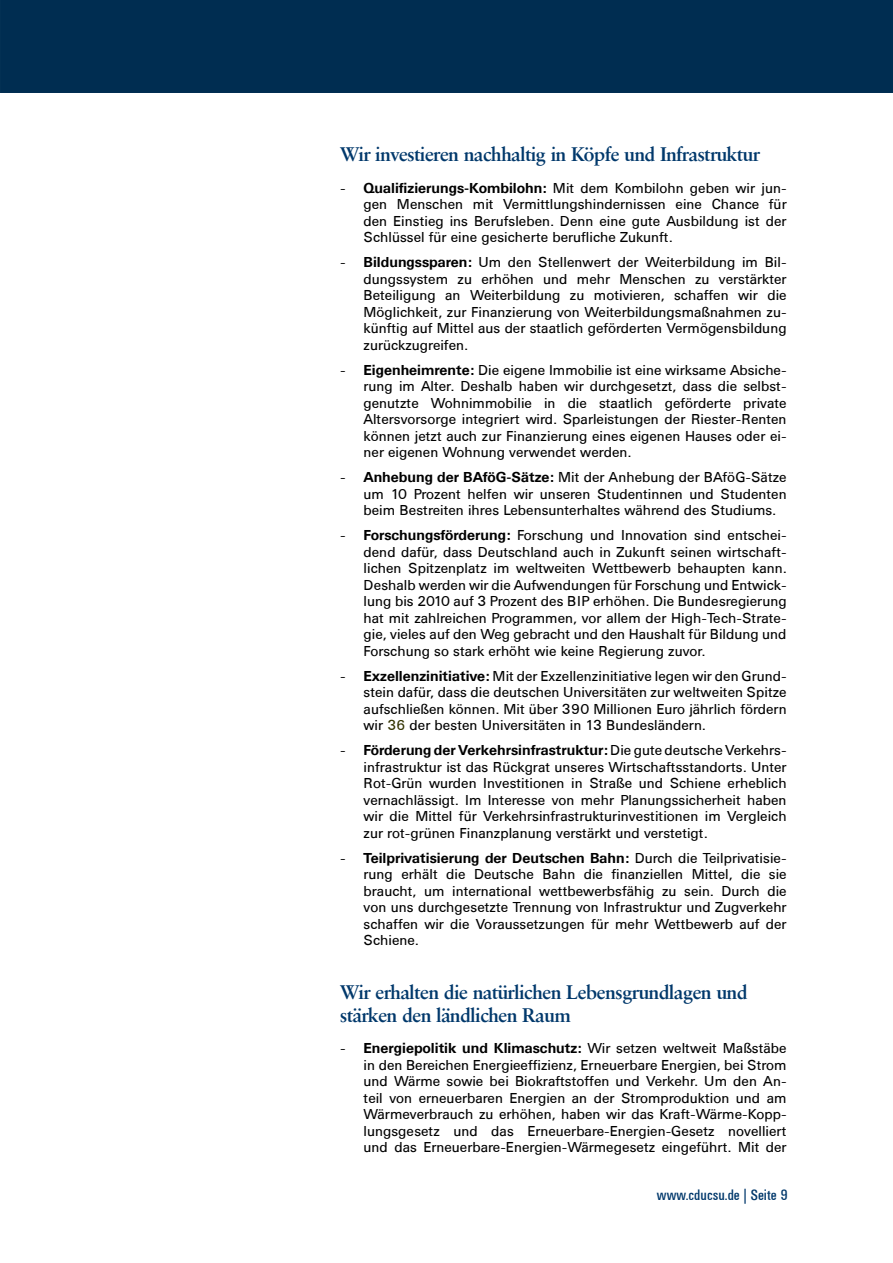
<style>
.page{position:relative;width:893px;height:1263px;background:#fff}
.page>*{position:absolute;margin:0;border:0;box-sizing:border-box;transform-origin:0 0}
.t1{font:700 19.5px/23.4px "Sabon BSK";color:#00386b}
.t2{font:15px "Univers Condensed BSK";color:#00386b}
.t3{font:14.25px/16.5px "Univers BSK";color:#000;text-align:justify}
.s1{font-weight:700}
.s2{color:#330}
</style>
<div class="page">
<div style="left:0;top:0;width:892px;height:93px;background:#002d51"></div>
<h1 class="t1" style="left:340px;top:143px;width:421px">Wir investieren nachhaltig in Köpfe und Infrastruktur</h1>
<p class="t3" style="left:364px;top:180px;width:425px"><span class="s1">Qualifizierungs-Kombilohn:</span> Mit dem Kombilohn geben wir jun&shy;gen Menschen mit Vermittlungshindernissen eine Chance für den Einstieg ins Berufsleben. Denn eine gute Ausbildung ist der Schlüssel für eine gesicherte berufliche Zukunft.</p>
<p class="t3" style="left:364px;top:254px;width:425px"><span class="s1">Bildungssparen:</span> Um den Stellenwert der Weiterbildung im Bil&shy;dungs-system zu erhöhen und mehr Menschen zu verstärkter Beteiligung an Weiterbildung zu motivieren, schaffen wir die Möglichkeit, zur Finanzierung von Weiterbildungsmaßnahmen zu&shy;künftig auf Mittel aus der staatlich geförderten Vermögensbildung zurückzugreifen.</p>
<p class="t3" style="left:364px;top:362px;width:425px"><span class="s1">Eigenheimrente:</span> Die eigene Immobilie ist eine wirksame Absiche&shy;rung im Alter. Deshalb haben wir durchgesetzt, dass die selbst&shy;genutzte Wohnimmobilie in die staatlich geförderte private Altersvorsorge integriert wird. Sparleistungen der Riester-Renten können jetzt auch zur Finanzierung eines eigenen Hauses oder ei&shy;ner eigenen Wohnung verwendet werden.</p>
<p class="t3" style="left:364px;top:469px;width:425px"><span class="s1">Anhebung der BAföG-Sätze:</span> Mit der Anhebung der BAföG-Sätze um 10 Prozent helfen wir unseren Studentinnen und Studenten beim Bestreiten ihres Lebensunterhaltes während des Studiums.</p>
<p class="t3" style="left:364px;top:527px;width:425px"><span class="s1">Forschungsförderung:</span> Forschung und Innovation sind entschei&shy;dend dafür, dass Deutschland auch in Zukunft seinen wirtschaft&shy;lichen Spit-zenplatz im weltweiten Wettbewerb behaupten kann.<br>Des-halb wer--den wir die Aufwendungen für Forschung und Entwick&shy;lung bis 2010 auf 3 Prozent des BIP erhöhen. Die Bundes-regie-rung hat mit zahl- reichen Programmen, vor allem der High-Tech-Strate&shy;gie, vieles auf den Weg gebracht und den Haushalt für Bildung und For-schung so stark erhöht wie keine Regierung zuvor.</p>
<p class="t3" style="left:364px;top:668px;width:425px"><span class="s1">Exzellenzinitiative:</span> Mit der Exzellenzinitiative legen wir den Grund&shy;stein dafür, dass die deutschen Universitäten zur weltweiten Spitze aufschließen können. Mit über 390 Millionen Euro jährlich fördern wir <span class="s2">36</span> der besten Universitäten in 13 Bundesländern.</p>
<p class="t3" style="left:364px;top:742px;width:425px"><span class="s1">Förderung der Verkehrsinfrastruktur:</span> Die gute deutsche Verkehrs&shy;infrastruktur ist das Rückgrat unseres Wirtschaftsstandorts. Unter Rot-Grün wurden Investitionen in Straße und Schiene erheblich vernachlässigt. Im Interesse von mehr Planungssicherheit haben wir die Mittel für Verkehrsinfrastrukturinvestitionen im Vergleich zur rot-grünen Finanzplanung verstärkt und verstetigt.</p>
<p class="t3" style="left:364px;top:850px;width:425px"><span class="s1">Teilprivatisierung der Deutschen Bahn:</span> Durch die Teilprivatisie&shy;rung erhält die Deutsche Bahn die finanziellen Mittel, die sie braucht, um international wettbewerbsfähig zu sein. Durch die von uns durchgesetzte Trennung von Infrastruktur und Zugverkehr schaffen wir die Voraussetzungen für mehr Wettbewerb auf der Schiene.</p>
<h1 class="t1" style="left:340px;top:980px;width:409px">Wir erhalten die natürlichen Lebensgrundlagen und stärken den ländlichen Raum</h1>
<p class="t3" style="left:364px;top:1040px;width:425px"><span class="s1">Energiepolitik und Klimaschutz:</span> Wir setzen weltweit Maß-stäbe in den Bereichen Energieeffizienz, Erneuerbare Energien, bei Strom und Wärme sowie bei Biokraftstoffen und Verkehr. Um den An&shy;teil von erneuerbaren Energien an der Stromproduktion und am Wärmeverbrauch zu erhöhen, haben wir das Kraft-Wärme-Kopp&shy;lungsgesetz und das Erneuerbare-Energien-Gesetz novelliert und das Erneuerbare-Energien-Wärmegesetz eingeführt. Mit der</p>
<p class="t3" style="left:340px;top:180px;width:7px">-</p>
<p class="t3" style="left:340px;top:254px;width:7px">-</p>
<p class="t3" style="left:340px;top:362px;width:7px">-</p>
<p class="t3" style="left:340px;top:469px;width:7px">-</p>
<p class="t3" style="left:340px;top:527px;width:7px">-</p>
<p class="t3" style="left:340px;top:668px;width:7px">-</p>
<p class="t3" style="left:340px;top:742px;width:7px">-</p>
<p class="t3" style="left:340px;top:850px;width:7px">-</p>
<p class="t3" style="left:340px;top:1040px;width:7px">-</p>
<p class="t2" style="left:657px;top:1187px;width:121px">www.cducsu.de | Seite</p>
</div>
